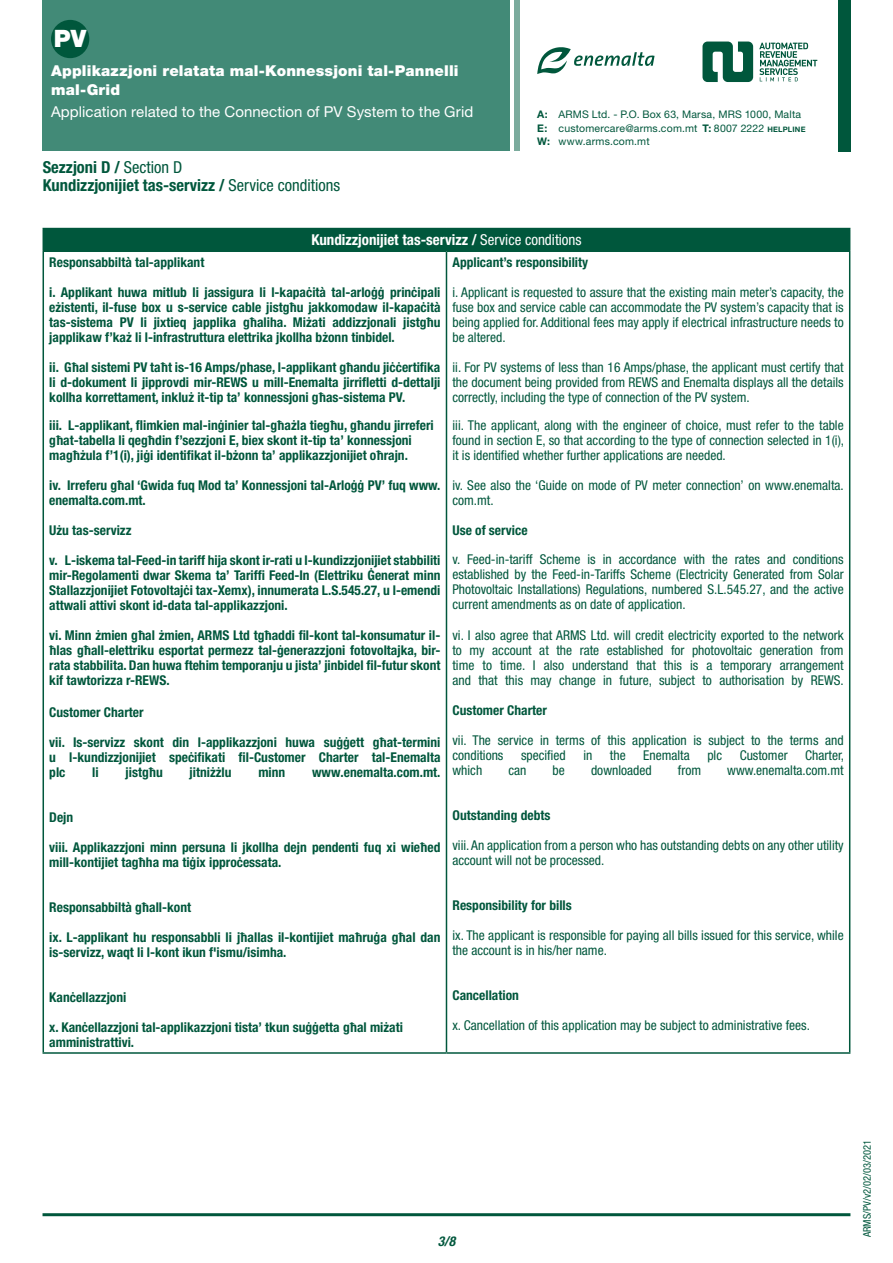
<style>
.page{position:relative;width:893px;height:1263px;background:#fff}
.page>*{position:absolute;margin:0;border:0;box-sizing:border-box;transform-origin:0 0}
.t1{font:900 24px "Helvetica Neue LT Pro";color:#fff}
.Malti_bold{font:700 condensed 16.5px "Helvetica Neue LT Pro";color:#00573c}
.Malti_titles{font:700 condensed 16.5px "Helvetica Neue LT Pro";color:#00573c}
.t2{font:900 15px/18.8px "Helvetica Neue LT Pro";letter-spacing:.015em;color:#fff}
.t3{font:15px "Helvetica Neue LT Pro";letter-spacing:.005em;color:#fff}
.English{font:700 condensed 15px "Helvetica Neue LT Pro";color:#fff}
.English-2{font:700 condensed 13.5px/15px "Helvetica Neue LT Pro";color:#00573c}
.English-3{font:condensed 13.5px/15px "Helvetica Neue LT Pro";color:#00573c;text-align:justify}
.t4{font:italic 700 condensed 13.5px "Helvetica Neue LT Pro";color:#00573c}
.t5{font:10.5px/13.5px "Helvetica Neue LT Pro";letter-spacing:.02em;color:#00573c}
.t6{font:condensed 10.5px "Helvetica Neue LT Pro";color:#00573c}
.s1{font-weight:400}
.s2{font-weight:700}
.s3{font-weight:700;font-size:7.5px}
</style>
<div class="page">
<svg style="left:702px;top:42px;width:51px;height:40px"></svg>
<svg style="left:759px;top:43px;width:58px;height:38px"></svg>
<svg style="left:537px;top:47px;width:118px;height:27px"></svg>
<div style="left:514px;top:0;width:6px;height:151px;background:#7bab9d"></div>
<div style="left:43px;top:0;width:467px;height:151px;background:#428a77"></div>
<div style="left:51px;top:20px;width:38px;height:38px;background:#00573c;border-radius:50%"></div>
<div style="left:838px;top:0;width:12px;height:152px;background:#00573c"></div>
<hr style="left:43px;top:1213px;width:807px;height:3px;background:#00573c">
<div style="left:43px;top:229px;width:807px;height:22px;background:#00573c"></div>
<hr style="left:43px;top:250px;width:403px;height:2px;background:#00573c">
<hr style="left:446px;top:250px;width:404px;height:2px;background:#00573c">
<hr style="left:43px;top:228px;width:403px;height:1px;background:#00573c">
<hr style="left:446px;top:228px;width:404px;height:1px;background:#00573c">
<hr style="left:43px;top:252px;width:1px;height:800px;background:#00573c">
<hr style="left:446px;top:252px;width:1px;height:800px;background:#00573c">
<hr style="left:849px;top:252px;width:1px;height:800px;background:#00573c">
<hr style="left:43px;top:1052px;width:403px;height:2px;background:#00573c">
<hr style="left:446px;top:1052px;width:404px;height:2px;background:#00573c">
<h1 class="t1" style="left:54px;top:24px;width:34px">PV</h1>
<p class="t2" style="left:51px;top:61px;width:409px">Applikazzjoni relatata mal-Konnessjoni tal-Pannelli mal-Grid</p>
<p class="t3" style="left:51px;top:103px;width:424px">Application related to the Connection of PV System to the Grid</p>
<p class="Malti_titles" style="left:43px;top:157px;width:141px">Sezzjoni D / <span class="s1">Section D</span></p>
<p class="Malti_bold" style="left:43px;top:175px;width:299px">Kundizzjonijiet tas-servizz / <span class="s1">Service conditions</span></p>
<p class="t5" style="left:537px;top:108px;width:270px"><span class="s2">A:</span> ARMS Ltd. - P.O. Box 63, Marsa, MRS 1000, Malta<br><span class="s2">E:</span> customercare@arms.com.mt <span class="s2">T:</span> 8007 2222 <span class="s3">HELPLINE<br></span><span class="s2">W:</span> www.arms.com.mt</p>
<p class="English" style="left:311px;top:231px;width:272px">Kundizzjonijiet tas-servizz / <span class="s1">Service conditions</span></p>
<p class="English-2" style="left:49px;top:254px;width:157px">Responsabbiltà tal-applikant</p>
<p class="English-2" style="left:49px;top:284px;width:393px;text-align:justify">i. Applikant huwa mitlub li jassigura li l-kapaċità tal-arloġġ prinċipali eżistenti, il-fuse box u s-service cable jistgħu jakkomodaw il-kapaċità tas-sistema PV li jixtieq japplika għaliha. Miżati addizzjonali jistgħu japplikaw f’każ li l-infrastruttura elettrika jkollha bżonn tinbidel.</p>
<p class="English-2" style="left:49px;top:359px;width:393px;text-align:justify">ii. Għal sistemi PV taħt is-16 Amps/phase, l-applikant għandu jiċċertifika li d-dokument li jipprovdi mir-REWS u mill-Enemalta jirrifletti d-dettalji kollha korrettament, inkluż it-tip ta’ konnessjoni għas-sistema PV.</p>
<p class="English-2" style="left:49px;top:418px;width:386px">iii. L-applikant, flimkien mal-inġinier tal-għażla tiegħu, għandu jirreferi għat-tabella li qegħdin f’sezzjoni E, biex skont it-tip ta’ konnessjoni magħżula f’1(i), jiġi identifikat il-bżonn ta’ applikazzjonijiet oħrajn.</p>
<p class="English-2" style="left:49px;top:478px;width:393px">iv. Irreferu għal ‘Gwida fuq Mod ta’ Konnessjoni tal-Arloġġ PV’ fuq www. enemalta.com.mt.</p>
<p class="English-2" style="left:49px;top:523px;width:84px">Użu tas-servizz</p>
<p class="English-2" style="left:49px;top:553px;width:393px;text-align:justify">v. L-iskema tal-Feed-in tariff hija skont ir-rati u l-kundizzjonijiet stabbiliti mir-Regolamenti dwar Skema ta’ Tariffi Feed-In (Elettriku Ġenerat minn Stallazzjonijiet Fotovoltajċi tax-Xemx), innumerata L.S.545.27, u l-emendi attwali attivi skont id-data tal-applikazzjoni.</p>
<p class="English-2" style="left:49px;top:628px;width:393px;text-align:justify">vi. Minn żmien għal żmien, ARMS Ltd tgħaddi fil-kont tal-konsumatur il&shy;ħlas għall-elettriku esportat permezz tal-ġenerazzjoni fotovoltajka, bir&shy;rata stabbilita. Dan huwa ftehim temporanju u jista’ jinbidel fil-futur skont kif tawtorizza r-REWS.</p>
<p class="English-2" style="left:49px;top:704px;width:96px">Customer Charter</p>
<p class="English-2" style="left:49px;top:734px;width:393px">vii. Is-servizz skont din l-applikazzjoni huwa suġġett għat-termini</p>
<p class="English-2" style="left:49px;top:749px;width:393px">u l-kundizzjonijiet speċifikati fil-Customer Charter tal-Enemalta</p>
<p class="English-2" style="left:49px;top:764px;width:18px">plc</p>
<p class="English-2" style="left:92px;top:764px;width:8px">li</p>
<p class="English-2" style="left:126px;top:764px;width:39px">jistgħu</p>
<p class="English-2" style="left:190px;top:764px;width:43px">jitniżżlu</p>
<p class="English-2" style="left:258px;top:764px;width:28px">minn</p>
<p class="English-2" style="left:312px;top:764px;width:130px">www.enemalta.com.mt.</p>
<p class="English-2" style="left:49px;top:809px;width:25px">Dejn</p>
<p class="English-2" style="left:49px;top:839px;width:393px">viii. Applikazzjoni minn persuna li jkollha dejn pendenti fuq xi wieħed mill-kontijiet tagħha ma tiġix ipproċessata.</p>
<p class="English-2" style="left:49px;top:899px;width:143px">Responsabbiltà għall-kont</p>
<p class="English-2" style="left:49px;top:929px;width:393px">ix. L-applikant hu responsabbli li jħallas il-kontijiet maħruġa għal dan is-servizz, waqt li l-kont ikun f'ismu/isimha.</p>
<p class="English-2" style="left:49px;top:989px;width:79px">Kanċellazzjoni</p>
<p class="English-2" style="left:49px;top:1019px;width:355px">x. Kanċellazzjoni tal-applikazzjoni tista’ tkun suġġetta għal miżati amministrattivi.</p>
<p class="English-2" style="left:452px;top:254px;width:137px">Applicant’s responsibility</p>
<p class="English-3" style="left:452px;top:285px;width:393px">i. Applicant is requested to assure that the existing main meter’s capacity, the fuse box and service cable can accommodate the PV system’s capacity that is being applied for. Additional fees may apply if electrical infrastructure needs to be altered.</p>
<p class="English-3" style="left:452px;top:360px;width:393px">ii. For PV systems of less than 16 Amps/phase, the applicant must certify that the document being provided from REWS and Enemalta displays all the details correctly, including the type of connection of the PV system.</p>
<p class="English-3" style="left:452px;top:418px;width:393px">iii. The applicant, along with the engineer of choice, must refer to the table found in section E, so that according to the type of connection selected in 1(i), it is identified whether further applications are needed.</p>
<p class="English-3" style="left:452px;top:478px;width:393px">iv. See also the ‘Guide on mode of PV meter connection’ on www.enemalta. com.mt.</p>
<p class="English-2" style="left:452px;top:523px;width:77px">Use of service</p>
<p class="English-3" style="left:452px;top:552px;width:393px">v. Feed-in-tariff Scheme is in accordance with the rates and conditions established by the Feed-in-Tariffs Scheme (Electricity Generated from Solar Photovoltaic Installations) Regulations, numbered S.L.545.27, and the active current amendments as on date of application.</p>
<p class="English-3" style="left:452px;top:628px;width:393px">vi. I also agree that ARMS Ltd. will credit electricity exported to the network to my account at the rate established for photovoltaic generation from time to time. I also understand that this is a temporary arrangement and that this may change in future, subject to authorisation by REWS.</p>
<p class="English-2" style="left:452px;top:703px;width:96px">Customer Charter</p>
<p class="English-3" style="left:452px;top:733px;width:393px">vii. The service in terms of this application is subject to the terms and</p>
<p class="English-3" style="left:452px;top:748px;width:52px">conditions</p>
<p class="English-3" style="left:521px;top:748px;width:46px">specified</p>
<p class="English-3" style="left:583px;top:748px;width:11px">in</p>
<p class="English-3" style="left:610px;top:748px;width:17px">the</p>
<p class="English-3" style="left:643px;top:748px;width:48px">Enemalta</p>
<p class="English-3" style="left:707px;top:748px;width:16px">plc</p>
<p class="English-3" style="left:740px;top:748px;width:49px">Customer</p>
<p class="English-3" style="left:805px;top:748px;width:40px">Charter,</p>
<p class="English-3" style="left:452px;top:763px;width:31px">which</p>
<p class="English-3" style="left:508px;top:763px;width:19px">can</p>
<p class="English-3" style="left:553px;top:763px;width:14px">be</p>
<p class="English-3" style="left:591px;top:763px;width:62px">downloaded</p>
<p class="English-3" style="left:678px;top:763px;width:25px">from</p>
<p class="English-3" style="left:727px;top:763px;width:118px">www.enemalta.com.mt</p>
<p class="English-2" style="left:452px;top:808px;width:99px">Outstanding debts</p>
<p class="English-3" style="left:452px;top:838px;width:393px">viii. An application from a person who has outstanding debts on any other utility account will not be processed.</p>
<p class="English-2" style="left:452px;top:898px;width:121px">Responsibility for bills</p>
<p class="English-3" style="left:452px;top:928px;width:393px">ix. The applicant is responsible for paying all bills issued for this service, while the account is in his/her name.</p>
<p class="English-2" style="left:452px;top:988px;width:68px">Cancellation</p>
<p class="English-3" style="left:452px;top:1018px;width:359px">x. Cancellation of this application may be subject to administrative fees.</p>
<p class="t4" style="left:438px;top:1233px;width:19px">3/8</p>
<p class="t6" style="left:861px;top:1237px;width:99px;rotate:-90deg">ARMS/PV/v2/02/03/2021</p>
</div>
